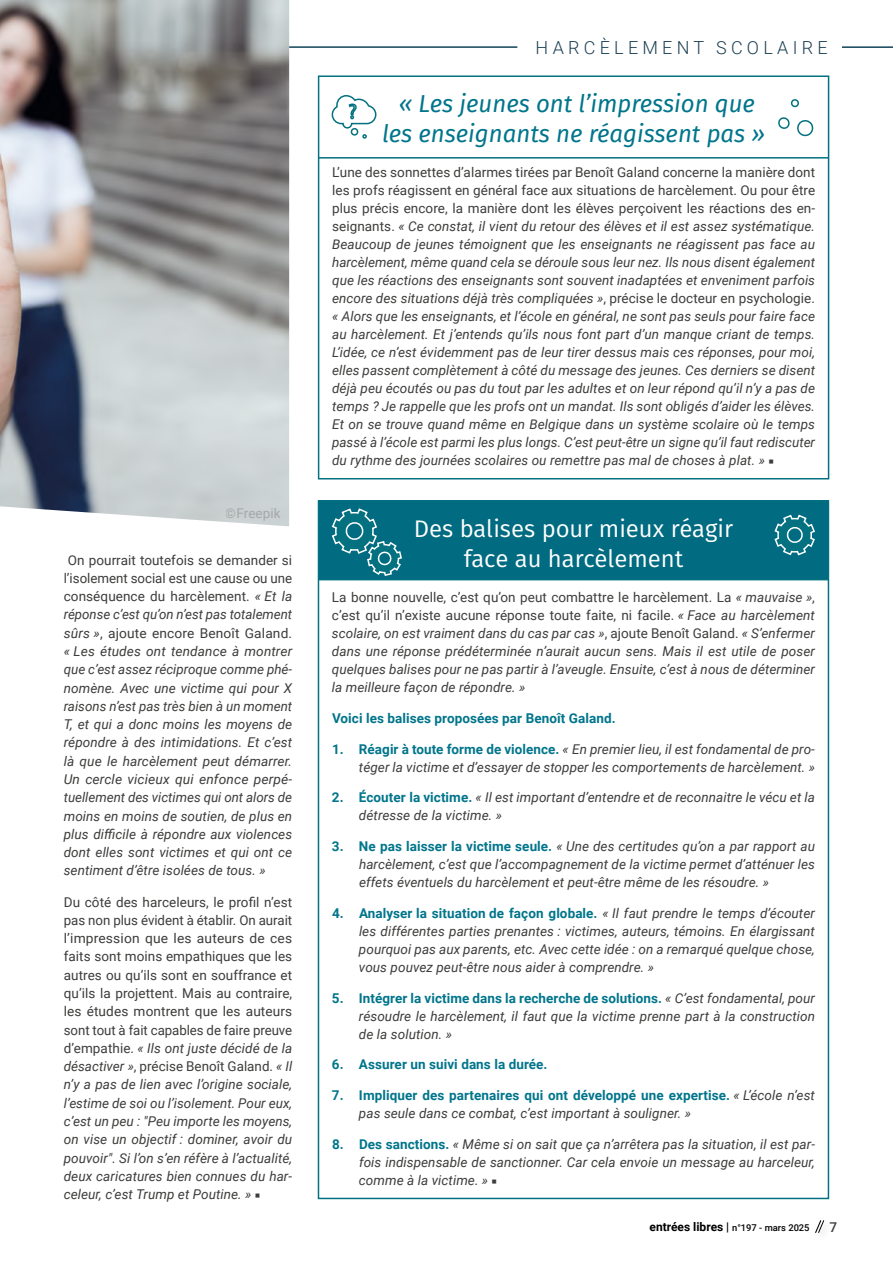
<style>
.page{position:relative;width:893px;height:1263px;background:#fff}
.page>*{position:absolute;margin:0;border:0;box-sizing:border-box;transform-origin:0 0}
.t1{font:italic 24px/30px "Fira Sans";color:#00758b;text-align:center}
.t2{font:24px/30px "Fira Sans";color:#fff;text-align:center}
.t3{font:300 18px "Roboto";letter-spacing:.235em;color:#1e4154}
.t4{font:italic 13.5px/18px "Roboto";letter-spacing:.005em;color:#3c3c3b;text-align:justify}
.t5{font:13.5px/18.3px "Roboto";letter-spacing:-.005em;color:#3c3c3b;text-align:justify}
.t6{font:700 13.5px "Roboto";letter-spacing:.005em;color:#00758b}
.t7{font:13.5px "Roboto";letter-spacing:.005em;color:#9d9d9c}
.t8{font:500 13.5px "Roboto";color:#3c3c3b}
.t9{font:500 9.3px "Roboto";color:#000}
.s1{font-style:normal}
.s2{font-style:italic}
.s3{font-family:"Kepler Std";font-weight:700}
.s4{font-family:"Kepler Std";font-weight:700;font-style:normal}
.s5{font-weight:700;font-style:normal;color:#00758b}
.s6{font-weight:700;font-size:12px}
.s7{font-size:12px}
</style>
<div class="page">
<svg style="left:815px;top:1220px;width:9px;height:13px"></svg>
<div style="left:318px;top:500px;width:510px;height:80px;background:#006b81"></div>
<img style="left:0;top:0;width:289px;height:526px">
<hr style="left:842px;top:46px;width:51px;height:2px;background:#104357">
<hr style="left:289px;top:46px;width:228px;height:2px;background:#104357">
<div style="left:318px;top:500px;width:511px;height:699px;border:2px solid #037180"></div>
<div style="left:318px;top:75px;width:511px;height:404px;border:2px solid #037180"></div>
<hr style="left:318px;top:157px;width:511px;height:2px;background:#037180">
<hr style="left:318px;top:579px;width:510px;height:1px;background:#037180">
<svg style="left:331px;top:508px;width:71px;height:68px"></svg>
<svg style="left:774px;top:514px;width:41px;height:42px"></svg>
<svg style="left:331px;top:95px;width:46px;height:44px"></svg>
<svg style="left:778px;top:117px;width:36px;height:20px"></svg>
<svg style="left:790px;top:99px;width:9px;height:9px"></svg>
<p class="t7" style="left:226px;top:504px;width:56px">©Freepik</p>
<p class="t4" style="left:64px;top:550px;width:230px;text-indent:4px"><span class="s1">On pourrait toutefois se demander si l’isolement social est une cause ou une conséquence du harcèlement.</span> « Et la réponse c’est qu’on n’est pas totalement sûrs »<span class="s1">, ajoute encore Benoît Galand. </span>« Les études ont tendance à montrer que c’est assez réciproque comme phé&shy;nomène. Avec une victime qui pour X raisons n’est pas très bien à un moment T, et qui a donc moins les moyens de répondre à des intimidations. Et c’est là que le harcèlement peut démarrer.<br>Un cercle vicieux qui enfonce perpé&shy;tuellement des victimes qui ont alors de moins en moins de soutien, de plus en plus difficile à répondre aux violences dont elles sont victimes et qui ont ce sentiment d’être isolées de tous. »</p>
<p class="t5" style="left:64px;top:892px;width:230px">Du côté des harceleurs, le profil n’est pas non plus évident à établir. On aurait l’impression que les auteurs de ces faits sont moins empathiques que les autres ou qu’ils sont en souffrance et qu’ils la projettent. Mais au contraire, les études montrent que les auteurs sont tout à fait capables de faire preuve d’empathie. <span class="s2">« Ils ont juste décidé de la désactiver »</span>, précise Benoît Galand. <span class="s2">« Il n’y a pas de lien avec l’origine sociale, l’estime de soi ou l’isolement. Pour eux, c’est un peu : "Peu importe les moyens, on vise un objectif : dominer, avoir du pouvoir". Si l’on s’en réfère à l’actualité, deux caricatures bien connues du har&shy;celeur, c’est Trump et Poutine. »</span> <span class="s3">■</span></p>
<h2 class="t3" style="left:536px;top:35px;width:293px">HARCÈLEMENT SCOLAIRE</h2>
<h1 class="t1" style="left:382px;top:88px;width:385px">« Les jeunes ont l’impression que les enseignants ne réagissent pas »</h1>
<p class="t4" style="left:332px;top:163px;width:485px"><span class="s1">L’une des sonnettes d’alarmes tirées par Benoît Galand concerne la manière dont les profs réagissent en général face aux situations de harcèlement. Ou pour être plus précis encore, la manière dont les élèves perçoivent les réactions des en&shy;seignants.</span> « Ce constat, il vient du retour des élèves et il est assez systématique.<br>Beaucoup de jeunes témoignent que les enseignants ne réagissent pas face au harcèlement, même quand cela se déroule sous leur nez. Ils nous disent également que les réactions des enseignants sont souvent inadaptées et enveniment parfois encore des situations déjà très compliquées »<span class="s1">, précise le docteur en psychologie. </span>« Alors que les enseignants, et l’école en général, ne sont pas seuls pour faire face au harcèlement. Et j’entends qu’ils nous font part d’un manque criant de temps.<br>L’idée, ce n’est évidemment pas de leur tirer dessus mais ces réponses, pour moi, elles passent complètement à côté du message des jeunes. Ces derniers se disent déjà peu écoutés ou pas du tout par les adultes et on leur répond qu’il n’y a pas de temps ? Je rappelle que les profs ont un mandat. Ils sont obligés d’aider les élèves.<br>Et on se trouve quand même en Belgique dans un système scolaire où le temps passé à l’école est parmi les plus longs. C’est peut-être un signe qu’il faut rediscuter du rythme des journées scolaires ou remettre pas mal de choses à plat. » <span class="s4">■</span></p>
<h1 class="t2" style="left:414px;top:513px;width:321px">Des balises pour mieux réagir face au harcèlement</h1>
<p class="t4" style="left:332px;top:588px;width:484px"><span class="s1">La bonne nouvelle, c’est qu’on peut combattre le harcèlement. La</span> « mauvaise »<span class="s1">, c’est qu’il n’existe aucune réponse toute faite, ni facile.</span> « Face au harcèlement scolaire, on est vraiment dans du cas par cas »<span class="s1">, ajoute Benoît Galand.</span> « S’enfermer dans une réponse prédéterminée n’aurait aucun sens. Mais il est utile de poser quelques balises pour ne pas partir à l’aveugle. Ensuite, c’est à nous de déterminer la meilleure façon de répondre. »</p>
<p class="t6" style="left:332px;top:708px;width:285px">Voici les balises proposées par Benoît Galand.</p>
<p class="t4" style="left:332px;top:739px;width:484px;text-align:right"><span class="s5">1. Réagir à toute forme de violence.</span> « En premier lieu, il est fondamental de pro&shy;téger la victime et d’essayer de stopper les comportements de harcèlement. »</p>
<p class="t4" style="left:359px;top:788px;width:457px;text-indent:-27px"><span class="s5">2. Écouter la victime.</span> « Il est important d’entendre et de reconnaitre le vécu et la détresse de la victime. »</p>
<p class="t4" style="left:359px;top:837px;width:457px;text-indent:-27px"><span class="s5">3. Ne pas laisser la victime seule.</span> « Une des certitudes qu’on a par rapport au harcèlement, c’est que l’accompagnement de la victime permet d’atténuer les effets éventuels du harcèlement et peut-être même de les résoudre. »</p>
<p class="t4" style="left:359px;top:903px;width:457px;text-indent:-27px"><span class="s5">4. Analyser la situation de façon globale.</span> « Il faut prendre le temps d’écouter les différentes parties prenantes : victimes, auteurs, témoins. En élargissant pourquoi pas aux parents, etc. Avec cette idée : on a remarqué quelque chose, vous pouvez peut-être nous aider à comprendre. »</p>
<p class="t4" style="left:359px;top:988px;width:457px;text-indent:-27px"><span class="s5">5. Intégrer la victime dans la recherche de solutions.</span> « C’est fondamental, pour résoudre le harcèlement, il faut que la victime prenne part à la construction de la solution. »</p>
<p class="t6" style="left:332px;top:1055px;width:217px">6. Assurer un suivi dans la durée.</p>
<p class="t4" style="left:359px;top:1086px;width:457px;text-indent:-27px"><span class="s5">7. Impliquer des partenaires qui ont développé une expertise.</span> « L’école n’est pas seule dans ce combat, c’est important à souligner. »</p>
<p class="t4" style="left:359px;top:1134px;width:458px;text-indent:-27px"><span class="s5">8. Des sanctions.</span> « Même si on sait que ça n’arrêtera pas la situation, il est par&shy;fois indispensable de sanctionner. Car cela envoie un message au harceleur, comme à la victime. » <span class="s4">■</span></p>
<p class="t9" style="left:650px;top:1221px;width:161px"><span class="s6">entrées libres</span> <span class="s7">|</span> n°197 - mars 2025</p>
<p class="t8" style="left:829px;top:1217px;width:9px">7</p>
</div>
